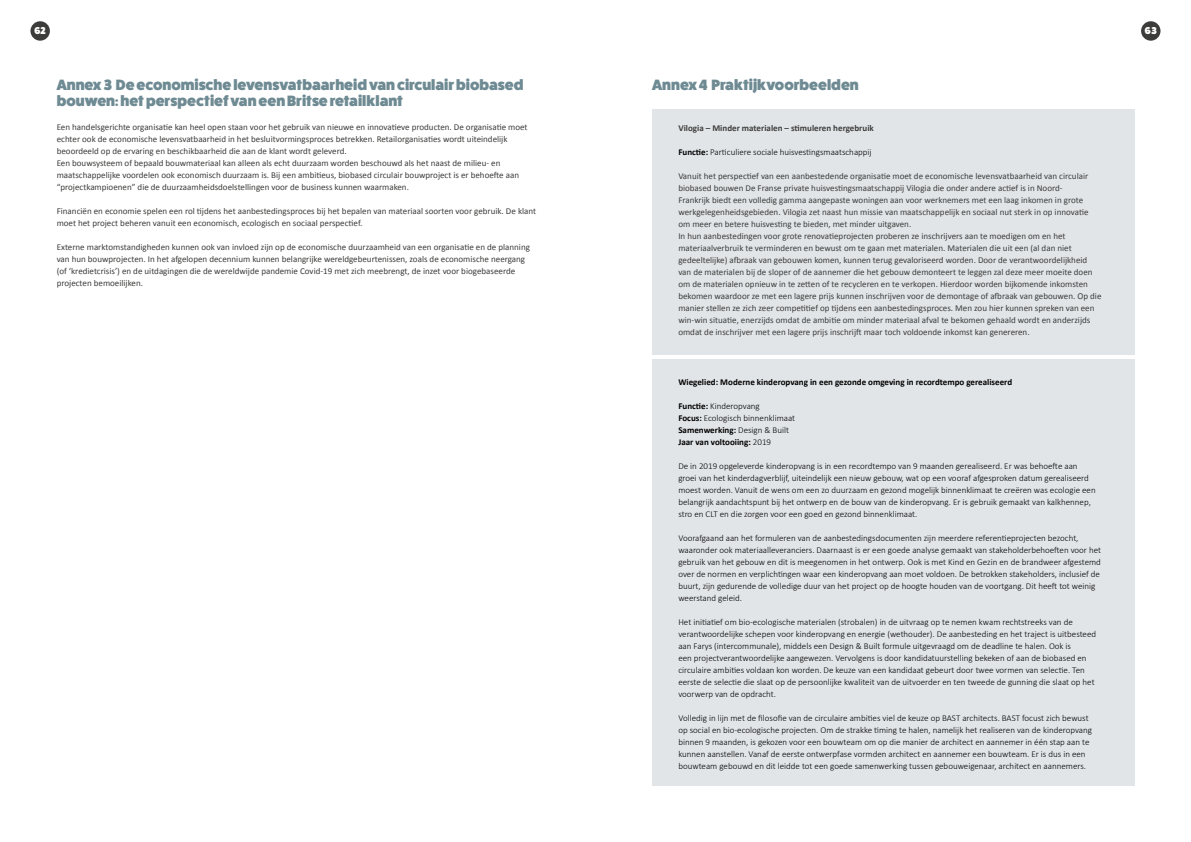
<style>
.page{position:relative;width:1191px;height:842px;background:#fff}
.page>*{position:absolute;margin:0;border:0;box-sizing:border-box;transform-origin:0 0}
.t1{font:800 15px/16px "Fat Frank";color:#6e8a93}
.t2{font:800 10px "Fat Frank";color:#fff}
.t3{font:9px/12px "Calibri";color:#3c3c3b}
.t4{font:300 9px/12px "Calibri";color:#000}
.t5{font:700 9px "Calibri";color:#000}
.t6{font:700 9px "Calibri";color:#3c3c3b}
.s1{font-weight:700}
</style>
<div class="page">
<div style="left:30px;top:21px;width:20px;height:20px;background:#3c3c3b;border-radius:50%"></div>
<div style="left:1141px;top:21px;width:19px;height:20px;background:#3c3c3b;border-radius:50%"></div>
<div style="left:652px;top:359px;width:482px;height:427px;background:#e2e5e8"></div>
<div style="left:652px;top:109px;width:482px;height:245px;background:#e2e5e8"></div>
<p class="t2" style="left:35px;top:25px;width:13px">62</p>
<p class="t2" style="left:1144px;top:25px;width:13px">63</p>
<h1 class="t1" style="left:57px;top:77px;width:468px">Annex 3 De economische levensvatbaarheid van circulair biobased bouwen: het perspectief van een Britse retailklant</h1>
<p class="t3" style="left:57px;top:121px;width:472px">Een handelsgerichte organisatie kan heel open staan voor het gebruik van nieuwe en innovatieve producten. De organisatie moet echter ook de economische levensvatbaarheid in het besluitvormingsproces betrekken. Retailorganisaties wordt uiteindelijk beoordeeld op de ervaring en beschikbaarheid die aan de klant wordt geleverd.<br>Een bouwsysteem of bepaald bouwmateriaal kan alleen als echt duurzaam worden beschouwd als het naast de milieu- en maatschappelijke voordelen ook economisch duurzaam is. Bij een ambitieus, biobased circulair bouwproject is er behoefte aan “projectkampioenen” die de duurzaamheidsdoelstellingen voor de business kunnen waarmaken.</p>
<p class="t3" style="left:57px;top:205px;width:481px">Financiën en economie spelen een rol tijdens het aanbestedingsproces bij het bepalen van materiaal soorten voor gebruik. De klant moet het project beheren vanuit een economisch, ecologisch en sociaal perspectief.</p>
<p class="t3" style="left:57px;top:241px;width:475px">Externe marktomstandigheden kunnen ook van invloed zijn op de economische duurzaamheid van een organisatie en de planning van hun bouwprojecten. In het afgelopen decennium kunnen belangrijke wereldgebeurtenissen, zoals de economische neergang (of ‘kredietcrisis’) en de uitdagingen die de wereldwijde pandemie Covid-19 met zich meebrengt, de inzet voor biogebaseerde projecten bemoeilijken.</p>
<h1 class="t1" style="left:652px;top:77px;width:208px">Annex 4 Praktijkvoorbeelden</h1>
<p class="t6" style="left:678px;top:122px;width:197px">Vilogia – Minder materialen – stimuleren hergebruik</p>
<p class="t4" style="left:678px;top:146px;width:195px"><span class="s1">Functie:</span> Particuliere sociale huisvestingsmaatschappij</p>
<p class="t3" style="left:678px;top:170px;width:424px">Vanuit het perspectief van een aanbestedende organisatie moet de economische levensvatbaarheid van circulair biobased bouwen De Franse private huisvestingsmaatschappij Vilogia die onder andere actief is in Noord-<br>Frankrijk biedt een volledig gamma aangepaste woningen aan voor werknemers met een laag inkomen in grote werkgelegenheidsgebieden. Vilogia zet naast hun missie van maatschappelijk en sociaal nut sterk in op innovatie om meer en betere huisvesting te bieden, met minder uitgaven.<br>In hun aanbestedingen voor grote renovatieprojecten proberen ze inschrijvers aan te moedigen om en het materiaalverbruik te verminderen en bewust om te gaan met materialen. Materialen die uit een (al dan niet gedeeltelijke) afbraak van gebouwen komen, kunnen terug gevaloriseerd worden. Door de verantwoordelijkheid van de materialen bij de sloper of de aannemer die het gebouw demonteert te leggen zal deze meer moeite doen om de materialen opnieuw in te zetten of te recycleren en te verkopen. Hierdoor worden bijkomende inkomsten bekomen waardoor ze met een lagere prijs kunnen inschrijven voor de demontage of afbraak van gebouwen. Op die manier stellen ze zich zeer competitief op tijdens een aanbestedingsproces. Men zou hier kunnen spreken van een win-win situatie, enerzijds omdat de ambitie om minder materiaal afval te bekomen gehaald wordt en anderzijds omdat de inschrijver met een lagere prijs inschrijft maar toch voldoende inkomst kan genereren.</p>
<p class="t5" style="left:678px;top:375px;width:335px">Wiegelied: Moderne kinderopvang in een gezonde omgeving in recordtempo gerealiseerd</p>
<p class="t4" style="left:678px;top:400px;width:118px"><span class="s1">Functie:</span> Kinderopvang<br><span class="s1">Focus:</span> Ecologisch binnenklimaat<br><span class="s1">Samenwerking:</span> Design &amp; Built<br><span class="s1">Jaar van voltooiing:</span> 2019</p>
<p class="t4" style="left:678px;top:460px;width:419px">De in 2019 opgeleverde kinderopvang is in een recordtempo van 9 maanden gerealiseerd. Er was behoefte aan groei van het kinderdagverblijf, uiteindelijk een nieuw gebouw, wat op een vooraf afgesproken datum gerealiseerd moest worden. Vanuit de wens om een zo duurzaam en gezond mogelijk binnenklimaat te creëren was ecologie een belangrijk aandachtspunt bij het ontwerp en de bouw van de kinderopvang. Er is gebruik gemaakt van kalkhennep, stro en CLT en die zorgen voor een goed en gezond binnenklimaat.</p>
<p class="t4" style="left:678px;top:532px;width:424px">Voorafgaand aan het formuleren van de aanbestedingsdocumenten zijn meerdere referentieprojecten bezocht, waaronder ook materiaalleveranciers. Daarnaast is er een goede analyse gemaakt van stakeholderbehoeften voor het gebruik van het gebouw en dit is meegenomen in het ontwerp. Ook is met Kind en Gezin en de brandweer afgestemd over de normen en verplichtingen waar een kinderopvang aan moet voldoen. De betrokken stakeholders, inclusief de buurt, zijn gedurende de volledige duur van het project op de hoogte houden van de voortgang. Dit heeft tot weinig weerstand geleid.</p>
<p class="t4" style="left:678px;top:616px;width:419px">Het initiatief om bio-ecologische materialen (strobalen) in de uitvraag op te nemen kwam rechtstreeks van de verantwoordelijke schepen voor kinderopvang en energie (wethouder). De aanbesteding en het traject is uitbesteed aan Farys (intercommunale), middels een Design &amp; Built formule uitgevraagd om de deadline te halen. Ook is<br>een projectverantwoordelijke aangewezen. Vervolgens is door kandidatuurstelling bekeken of aan de biobased en circulaire ambities voldaan kon worden. De keuze van een kandidaat gebeurt door twee vormen van selectie. Ten eerste de selectie die slaat op de persoonlijke kwaliteit van de uitvoerder en ten tweede de gunning die slaat op het voorwerp van de opdracht.</p>
<p class="t4" style="left:678px;top:712px;width:415px">Volledig in lijn met de filosofie van de circulaire ambities viel de keuze op BAST architects. BAST focust zich bewust op social en bio-ecologische projecten. Om de strakke timing te halen, namelijk het realiseren van de kinderopvang binnen 9 maanden, is gekozen voor een bouwteam om op die manier de architect en aannemer in één stap aan te kunnen aanstellen. Vanaf de eerste ontwerpfase vormden architect en aannemer een bouwteam. Er is dus in een bouwteam gebouwd en dit leidde tot een goede samenwerking tussen gebouweigenaar, architect en aannemers.</p>
</div>
